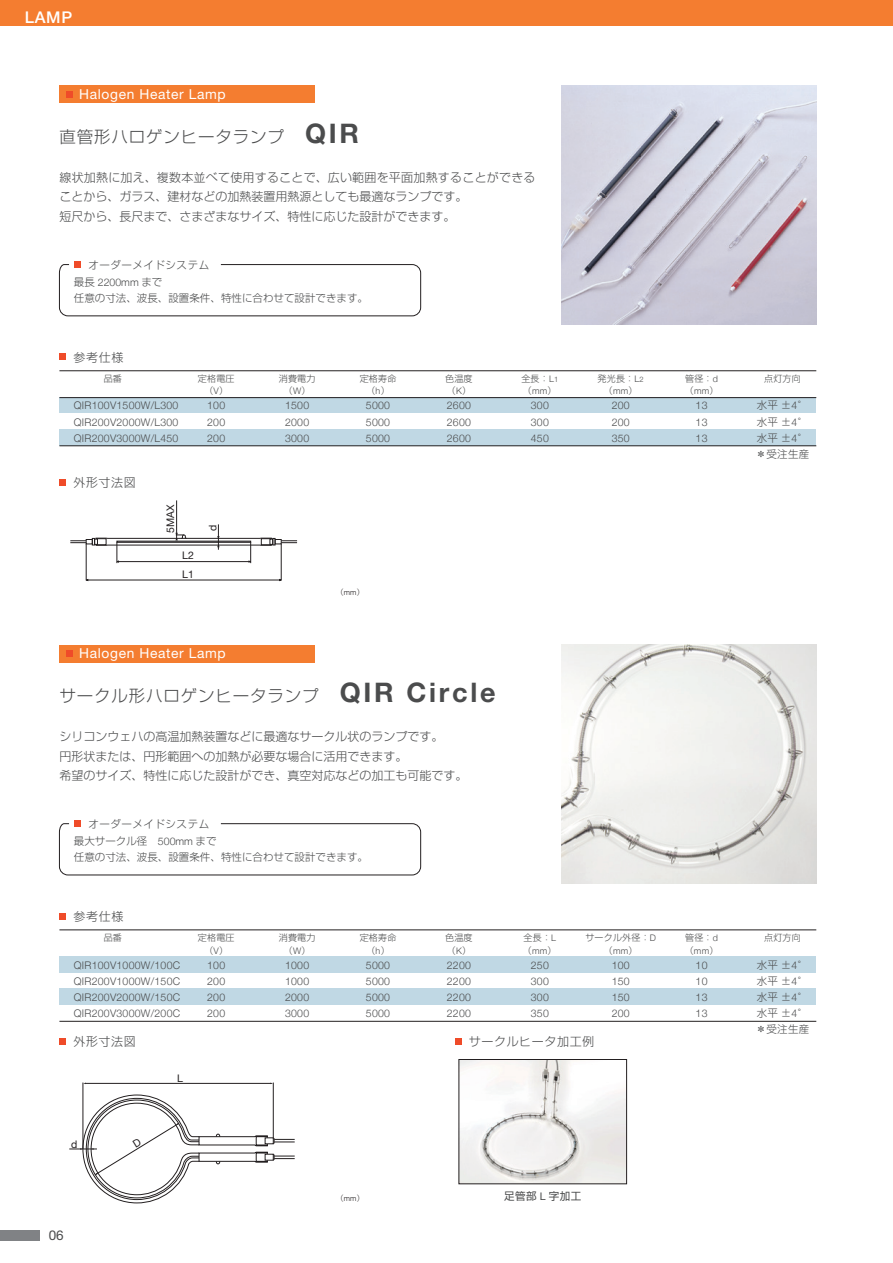
<style>
.page{position:relative;width:893px;height:1263px;background:#fff}
.page>*{position:absolute;margin:0;border:0;box-sizing:border-box;transform-origin:0 0}
.t1{font:300 16.5px "Shin Go Pro";letter-spacing:.05em;color:#4b4c4d}
.t2{font:500 16.2px "Helvetica Neue LT Std";color:#fff}
.t3{font:13.8px "Helvetica Neue LT Std";letter-spacing:.045em;color:#fff}
.t4{font:13.5px "Helvetica Neue LT Std";color:#4b4c4d}
.t5{font:300 12px/19.5px "Shin Go Pro";color:#4b4c4d}
.t6{font:300 12px "Shin Go Pro";letter-spacing:.05em;color:#4b4c4d}
.t7{font:300 10.5px/16.2px "Helvetica Neue LT";letter-spacing:.025em;color:#4b4c4d;text-align:justify}
.t8{font:300 10.5px/16.2px "Shin Go Pro";color:#4b4c4d;text-align:justify}
.t9{font:300 10.5px "Shin Go Pro";letter-spacing:.05em;color:#4b4c4d}
.t10{font:10.5px/18.6px "Helvetica Neue LT Std";letter-spacing:.025em;color:#231f20}
.t11{font:10.5px "Shin Go Pro";letter-spacing:.05em;color:#4b4c4d}
.t12{font:300 9px/12.1px "Shin Go Pro";letter-spacing:.025em;color:#4b4c4d;text-align:center}
.t13{font:300 7.5px "Shin Go Pro";color:#231f20}
.s1{font-family:"Helvetica Neue LT Std";font-weight:700;font-size:27px}
.s2{font-family:"Shin Go Pro"}
.s3{font-family:"Helvetica Neue LT"}
.s4{font-family:"Helvetica Neue LT";font-size:7.5px}
.s5{font-family:"Helvetica Neue LT Std"}
</style>
<div class="page">
<div style="left:0;top:0;width:893px;height:25px;background:#f47d30"></div>
<div style="left:0;top:1230px;width:39px;height:11px;background:#808285"></div>
<div style="left:59px;top:956px;width:757px;height:17px;background:#c0d8e4"></div>
<hr style="left:59px;top:930px;width:757px;height:1px;background:#231f20">
<hr style="left:59px;top:1021px;width:757px;height:1px;background:#231f20">
<div style="left:59px;top:988px;width:757px;height:17px;background:#c0d8e4"></div>
<div style="left:74px;top:261px;width:7px;height:7px;background:#ef4b29"></div>
<svg style="left:59px;top:264px;width:362px;height:52px"></svg>
<img style="left:561px;top:85px;width:255px;height:239px">
<div style="left:59px;top:86px;width:256px;height:17px;background:#f47d30"></div>
<div style="left:66px;top:91px;width:7px;height:7px;background:#ef4b29"></div>
<div style="left:59px;top:353px;width:7px;height:7px;background:#ef4b29"></div>
<div style="left:59px;top:397px;width:757px;height:17px;background:#c0d8e4"></div>
<hr style="left:59px;top:370px;width:757px;height:1px;background:#231f20">
<div style="left:59px;top:429px;width:757px;height:17px;background:#c0d8e4"></div>
<hr style="left:59px;top:445px;width:757px;height:1px;background:#231f20">
<hr style="left:59px;top:397px;width:757px;height:1px;background:#231f20">
<div style="left:59px;top:479px;width:7px;height:7px;background:#ef4b29"></div>
<hr style="left:86px;top:544px;width:1px;height:36px;background:#231f20">
<hr style="left:281px;top:544px;width:1px;height:36px;background:#231f20">
<hr style="left:88px;top:580px;width:192px;height:1px;background:#231f20">
<hr style="left:176px;top:500px;width:1px;height:40px;background:#231f20">
<svg style="left:70px;top:524px;width:227px;height:39px"></svg>
<div style="left:74px;top:820px;width:7px;height:7px;background:#ef4b29"></div>
<svg style="left:59px;top:823px;width:362px;height:52px"></svg>
<img style="left:561px;top:644px;width:255px;height:239px">
<div style="left:59px;top:645px;width:256px;height:17px;background:#f47d30"></div>
<div style="left:66px;top:650px;width:7px;height:7px;background:#ef4b29"></div>
<div style="left:59px;top:912px;width:7px;height:7px;background:#ef4b29"></div>
<div style="left:59px;top:1038px;width:7px;height:7px;background:#ef4b29"></div>
<div style="left:455px;top:1038px;width:7px;height:7px;background:#ef4b29"></div>
<hr style="left:83px;top:1082px;width:1px;height:67px;background:#231f20">
<hr style="left:273px;top:1082px;width:1px;height:56px;background:#231f20">
<hr style="left:85px;top:1083px;width:186px;height:1px;background:#231f20">
<img style="left:461px;top:1061px;width:164px;height:121px">
<div style="left:459px;top:1059px;width:168px;height:125px;border:1px solid #231f20"></div>
<svg style="left:69px;top:1095px;width:226px;height:108px"></svg>
<h2 class="t2" style="left:25px;top:8px;width:49px">LAMP</h2>
<h3 class="t3" style="left:79px;top:86px;width:148px">Halogen Heater Lamp</h3>
<h1 class="t1" style="left:59px;top:123px;width:301px">直管形ハロゲンヒータランプ <span class="s1">QIR</span></h1>
<p class="t5" style="left:59px;top:166px;width:478px">線状加熱に加え、複数本並べて使用することで、広い範囲を平面加熱することができることから、ガラス、建材などの加熱装置用熱源としても最適なランプです。<br>短尺から、長尺まで、さまざまなサイズ、特性に応じた設計ができます。</p>
<p class="t9" style="left:88px;top:257px;width:122px">オーダーメイドシステム</p>
<p class="t7" style="left:74px;top:273px;width:90px"><span class="s2">最長</span> 2200mm <span class="s2">まで</span></p>
<p class="t8" style="left:74px;top:289px;width:296px">任意の寸法、波長、設置条件、特性に合わせて設計できます。</p>
<p class="t5" style="left:74px;top:346px;width:51px">参考仕様</p>
<p class="t7" style="left:74px;top:397px;width:106px">QIR100V1500W/L300<br>QIR200V2000W/L300<br>QIR200V3000W/L450</p>
<p class="t7" style="left:207px;top:397px;width:20px">100<br>200<br>200</p>
<p class="t7" style="left:285px;top:397px;width:26px">1500<br>2000<br>3000</p>
<p class="t7" style="left:366px;top:397px;width:26px">5000<br>5000<br>5000</p>
<p class="t7" style="left:447px;top:397px;width:26px">2600<br>2600<br>2600</p>
<p class="t7" style="left:531px;top:397px;width:20px">300<br>300<br>450</p>
<p class="t7" style="left:612px;top:397px;width:20px">200<br>200<br>350</p>
<p class="t7" style="left:696px;top:397px;width:13px">13<br>13<br>13</p>
<p class="t8" style="left:756px;top:396px;width:55px">水平 ±<span class="s3">4</span>°水平 ±<span class="s3">4</span>°水平 ±<span class="s3">4</span>°＊受注生産</p>
<p class="t12" style="left:104px;top:372px;width:20px">品番</p>
<p class="t12" style="left:198px;top:372px;width:38px">定格電圧（<span class="s3">V</span>）</p>
<p class="t12" style="left:279px;top:372px;width:38px">消費電力（<span class="s3">W</span>）</p>
<p class="t12" style="left:360px;top:372px;width:38px">定格寿命（<span class="s3">h</span>）</p>
<p class="t12" style="left:445px;top:372px;width:29px;text-align:left">色温度（<span class="s3">K</span>）</p>
<p class="t12" style="left:521px;top:372px;width:38px;text-align:left">全長：<span class="s3">L</span><span class="s4">1</span>（<span class="s3">mm</span>）</p>
<p class="t12" style="left:598px;top:372px;width:48px">発光長：<span class="s3">L</span><span class="s4">2</span>（<span class="s3">mm</span>）</p>
<p class="t12" style="left:685px;top:372px;width:35px;text-align:left">管径：<span class="s3">d</span>（<span class="s3">mm</span>）</p>
<p class="t12" style="left:764px;top:372px;width:38px">点灯方向</p>
<p class="t5" style="left:73px;top:471px;width:64px">外形寸法図</p>
<p class="t10" style="left:161px;top:533px;width:31px;rotate:-90deg">5MAX</p>
<p class="t10" style="left:182px;top:546px;width:13px">L2<br>L1</p>
<p class="t10" style="left:203px;top:531px;width:8px;rotate:-90deg">d</p>
<h3 class="t3" style="left:79px;top:645px;width:148px">Halogen Heater Lamp</h3>
<p class="t13" style="left:336px;top:586px;width:30px">（<span class="s3">mm</span>）</p>
<h1 class="t1" style="left:59px;top:682px;width:438px">サークル形ハロゲンヒータランプ <span class="s1">QIR Circle</span></h1>
<p class="t5" style="left:59px;top:725px;width:409px">シリコンウェハの高温加熱装置などに最適なサークル状のランプです。<br>円形状または、円形範囲への加熱が必要な場合に活用できます。<br>希望のサイズ、特性に応じた設計ができ、真空対応などの加工も可能です。</p>
<p class="t8" style="left:74px;top:815px;width:296px;text-align:left;text-indent:14px">オーダーメイドシステム<br>最大サークル径　<span class="s3">500mm</span> まで<br>任意の寸法、波長、設置条件、特性に合わせて設計できます。</p>
<p class="t5" style="left:74px;top:905px;width:51px">参考仕様</p>
<p class="t12" style="left:104px;top:931px;width:20px">品番</p>
<p class="t12" style="left:198px;top:931px;width:38px">定格電圧（<span class="s3">V</span>）</p>
<p class="t12" style="left:279px;top:931px;width:38px">消費電力（<span class="s3">W</span>）</p>
<p class="t12" style="left:360px;top:931px;width:38px">定格寿命（<span class="s3">h</span>）</p>
<p class="t12" style="left:445px;top:931px;width:29px;text-align:left">色温度（<span class="s3">K</span>）</p>
<p class="t12" style="left:523px;top:931px;width:35px;text-align:left">全長：<span class="s3">L</span>（<span class="s3">mm</span>）</p>
<p class="t12" style="left:585px;top:931px;width:72px">サークル外径：<span class="s3">D</span>（<span class="s3">mm</span>）</p>
<p class="t12" style="left:685px;top:931px;width:35px;text-align:left">管径：<span class="s3">d</span>（<span class="s3">mm</span>）</p>
<p class="t12" style="left:764px;top:931px;width:38px">点灯方向</p>
<p class="t7" style="left:74px;top:956px;width:108px">QIR100V1000W/100C QIR200V1000W/150C QIR200V2000W/150C QIR200V3000W/200C</p>
<p class="t7" style="left:207px;top:956px;width:20px">100<br>200<br>200<br>200</p>
<p class="t7" style="left:285px;top:956px;width:26px">1000<br>1000<br>2000<br>3000</p>
<p class="t7" style="left:366px;top:956px;width:26px">5000<br>5000<br>5000<br>5000</p>
<p class="t7" style="left:447px;top:956px;width:26px">2200<br>2200<br>2200<br>2200</p>
<p class="t7" style="left:531px;top:956px;width:20px">250<br>300<br>300<br>350</p>
<p class="t7" style="left:612px;top:956px;width:20px">100<br>150<br>150<br>200</p>
<p class="t7" style="left:696px;top:956px;width:13px">10<br>10<br>13<br>13</p>
<p class="t8" style="left:756px;top:955px;width:55px">水平 ±<span class="s3">4</span>°水平 ±<span class="s3">4</span>°水平 ±<span class="s3">4</span>°水平 ±<span class="s3">4</span>°＊受注生産</p>
<p class="t5" style="left:73px;top:1030px;width:64px">外形寸法図</p>
<p class="t6" style="left:469px;top:1032px;width:127px">サークルヒータ加工例</p>
<p class="t10" style="left:71px;top:1134px;width:8px">d</p>
<p class="t4" style="left:49px;top:1227px;width:17px">06</p>
<p class="t10" style="left:177px;top:1069px;width:7px">L</p>
<p class="t13" style="left:336px;top:1192px;width:30px">（<span class="s3">mm</span>）</p>
<p class="t11" style="left:504px;top:1188px;width:79px">足管部 <span class="s5">L</span> 字加工</p>
</div>
